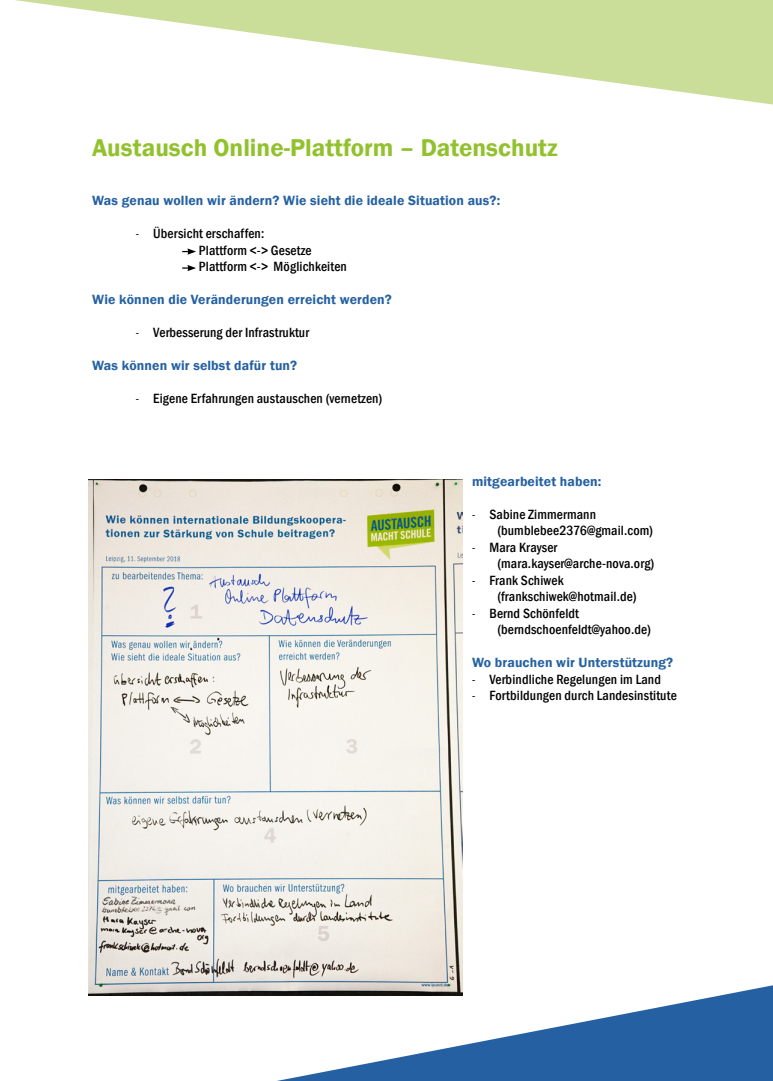
<style>
.page{position:relative;width:773px;height:1081px;background:#fff}
.page>*{position:absolute;margin:0;border:0;box-sizing:border-box;transform-origin:0 0}
.t1{font:600 25px "Franklin Gothic";color:#92c12e}
.t2{font:500 condensed 13.75px/16.5px "Franklin Gothic";letter-spacing:.01em;color:#000}
.t3{font:600 13.75px "Franklin Gothic";letter-spacing:.01em;color:#2561a2}
.s1{font-family:"Franklin Gothic LT Book Cmpr";font-weight:400;font-stretch:normal}
</style>
<div class="page">
<svg style="left:15px;top:0;width:757px;height:105px"></svg>
<svg style="left:276px;top:985px;width:496px;height:96px;fill:#2561a2"></svg>
<svg style="left:182px;top:248px;width:14px;height:7px"></svg>
<svg style="left:182px;top:265px;width:14px;height:6px"></svg>
<img style="left:88px;top:479px;width:374px;height:516px">
<h1 class="t1" style="left:92px;top:132px;width:467px">Austausch Online-Plattform – Datenschutz</h1>
<p class="t3" style="left:92px;top:192px;width:409px">Was genau wollen wir ändern? Wie sieht die ideale Situation aus?:</p>
<p class="t2" style="left:199px;top:225px;width:149px;text-indent:-63px"><span class="s1">-</span> Übersicht erschaffen:<br>Plattform &lt;-&gt; Gesetze<br>Plattform &lt;-&gt; Möglichkeiten</p>
<p class="t3" style="left:92px;top:291px;width:301px">Wie können die Veränderungen erreicht werden?</p>
<p class="t2" style="left:136px;top:324px;width:175px"><span class="s1">-</span> Verbesserung der Infrastruktur</p>
<p class="t3" style="left:92px;top:357px;width:206px">Was können wir selbst dafür tun?</p>
<p class="t2" style="left:136px;top:390px;width:248px"><span class="s1">-</span> Eigene Erfahrungen austauschen (vernetzen)</p>
<p class="t3" style="left:472px;top:473px;width:131px">mitgearbeitet haben:</p>
<p class="t2" style="left:497px;top:506px;width:157px;text-indent:-25px"><span class="s1">-</span> Sabine Zimmermann (bumblebee2376@gmail.com)</p>
<p class="t2" style="left:497px;top:539px;width:158px;text-indent:-25px"><span class="s1">-</span> Mara Krayser (mara.kayser@arche-nova.org)</p>
<p class="t2" style="left:497px;top:572px;width:141px;text-indent:-25px"><span class="s1">-</span> Frank Schiwek (frankschiwek@hotmail.de)</p>
<p class="t2" style="left:497px;top:605px;width:155px;text-indent:-25px"><span class="s1">-</span> Bernd Schönfeldt (berndschoenfeldt@yahoo.de)</p>
<p class="t3" style="left:472px;top:654px;width:203px">Wo brauchen wir Unterstützung?</p>
<p class="t2" style="left:472px;top:671px;width:190px"><span class="s1">-</span> Verbindliche Regelungen im Land</p>
<p class="t2" style="left:472px;top:687px;width:206px"><span class="s1">-</span> Fortbildungen durch Landesinstitute</p>
</div>
